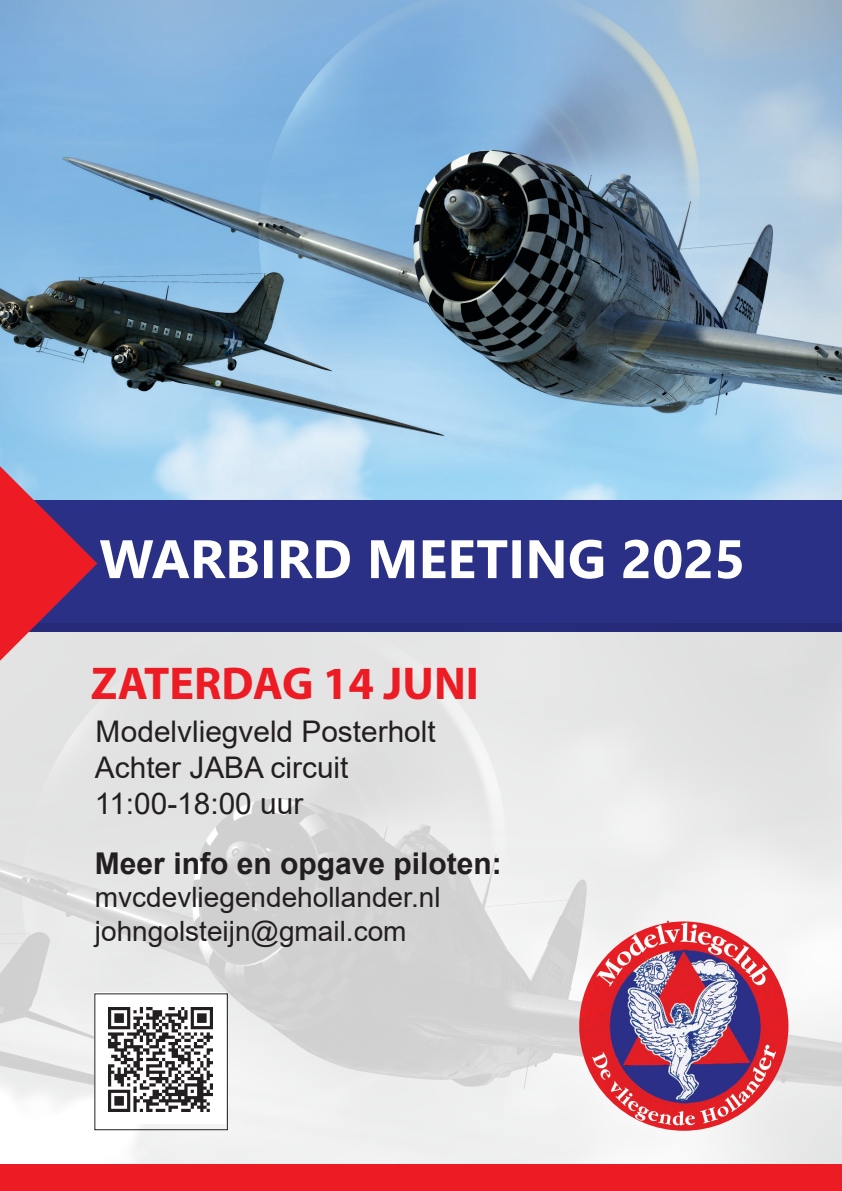
<style>
.page{position:relative;width:842px;height:1191px;background:#fff}
.page>*{position:absolute;margin:0;border:0;box-sizing:border-box;transform-origin:0 0}
.t1{font:700 46.2px "Myriad Hebrew";color:#ed1c24}
.t2{font:700 30px "Arial";color:#231f20}
.t3{font:29.8px/35.8px "Arial";color:#231f20}
.t4{font:28px/33.6px "Arial";color:#231f20}
</style>
<div class="page">
<img style="left:0;top:0;width:842px;height:499px">
<img style="left:0;top:631px;width:842px;height:533px">
<div style="left:0;top:1164px;width:842px;height:27px;background:#ed1c24"></div>
<div style="left:0;top:500px;width:842px;height:131px;background:#2b3087"></div>
<div style="left:94px;top:992px;width:131px;height:132px;background:#fff"></div>
<img style="left:108px;top:1007px;width:104px;height:104px">
<div style="left:94px;top:993px;width:134px;height:137px;border:1px solid #231f20"></div>
<svg style="left:0;top:466px;width:742px;height:195px"></svg>
<img style="left:579px;top:920px;width:209px;height:210px">
<p class="t1" style="left:91px;top:658px;width:390px">ZATERDAG 14 JUNI</p>
<p class="t3" style="left:95px;top:713px;width:342px">Modelvliegveld Posterholt<br>Achter JABA circuit<br>11:00-18:00 uur</p>
<p class="t2" style="left:95px;top:842px;width:408px">Meer info en opgave piloten:</p>
<p class="t4" style="left:95px;top:880px;width:347px">mvcdevliegendehollander.nl johngolsteijn@gmail.com</p>
</div>
